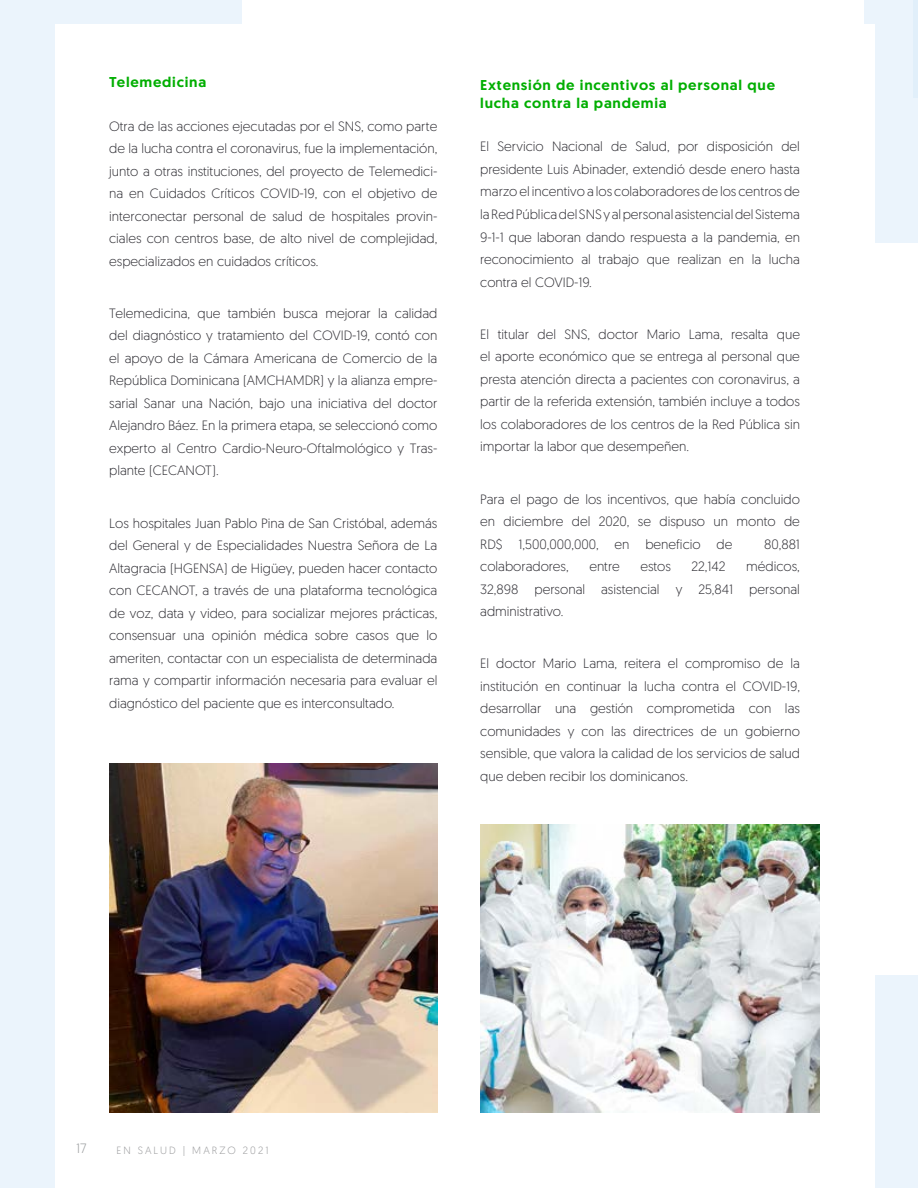
<style>
.page{position:relative;width:918px;height:1188px;background:#fff}
.page>*{position:absolute;margin:0;border:0;box-sizing:border-box;transform-origin:0 0}
.t1{font:500 14.25px/18px "Geomanist";letter-spacing:.05em;color:#00ae00;scale:1.05 1}
.t2{font:300 13.5px/22.5px "Geomanist";color:#302f35;text-align:justify}
.t3{font:300 13.5px "Geomanist";color:#979a9c}
.t4{font:300 10.5px "Geomanist";letter-spacing:.2em;color:#999a9c}
</style>
<div class="page">
<div style="left:0;top:0;width:242px;height:1188px;background:#ebf4fc"></div>
<div style="left:864px;top:0;width:54px;height:243px;background:#ebf4fc"></div>
<div style="left:682px;top:975px;width:236px;height:213px;background:#ebf4fc"></div>
<hr style="left:914px;top:0;width:4px;height:98px;background:#e1effa">
<div style="left:55px;top:24px;width:820px;height:1164px;background:#fff"></div>
<img style="left:109px;top:764px;width:329px;height:348px">
<img style="left:480px;top:825px;width:339px;height:287px">
<p class="t1" style="left:109px;top:73px;width:94px">Telemedicina</p>
<p class="t2" style="left:109px;top:114px;width:330px">Otra de las acciones ejecutadas por el SNS, como parte de la lucha contra el coronavirus, fue la implementación, junto a otras instituciones, del proyecto de Telemedici&shy;na en Cuidados Críticos COVID-19, con el objetivo de interconectar personal de salud de hospitales provin&shy;ciales con centros base, de alto nivel de complejidad, especializados en cuidados críticos.</p>
<p class="t2" style="left:109px;top:301px;width:330px">Telemedicina, que también busca mejorar la calidad del diagnóstico y tratamiento del COVID-19, contó con el apoyo de la Cámara Americana de Comercio de la República Dominicana (AMCHAMDR) y la alianza empre&shy;sarial Sanar una Nación, bajo una iniciativa del doctor Alejandro Báez. En la primera etapa, se seleccionó como experto al Centro Cardio-Neuro-Oftalmológico y Tras&shy;plante (CECANOT).</p>
<p class="t2" style="left:109px;top:511px;width:330px">Los hospitales Juan Pablo Pina de San Cristóbal, además del General y de Especialidades Nuestra Señora de La Altagracia (HGENSA) de Higüey, pueden hacer contacto con CECANOT, a través de una plataforma tecnológica de voz, data y video, para socializar mejores prácticas, consensuar una opinión médica sobre casos que lo ameriten, contactar con un especialista de determinada rama y compartir información necesaria para evaluar el diagnóstico del paciente que es interconsultado.</p>
<p class="t1" style="left:480px;top:76px;width:282px">Extensión de incentivos al personal que lucha contra la pandemia</p>
<p class="t2" style="left:480px;top:135px;width:321px">El Servicio Nacional de Salud, por disposición del presidente Luis Abinader, extendió desde enero hasta marzo el incentivo a los colaboradoresde los centros de laRed Pública del SNSy alpersonal asistencialdelSistema 9-1-1 que laboran dando respuesta a la pandemia, en reconocimiento al trabajo que realizan en la lucha contra el COVID-19.</p>
<p class="t2" style="left:480px;top:322px;width:321px">El titular del SNS, doctor Mario Lama, resalta que el aporte económico que se entrega al personal que presta atención directa a pacientes con coronavirus, a partir de la referida extensión, también incluye a todos los colaboradores de los centros de la Red Pública sin importar la labor que desempeñen.</p>
<p class="t2" style="left:480px;top:487px;width:321px">Para el pago de los incentivos, que había concluido en diciembre del 2020, se dispuso un monto de RD$ 1,500,000,000, en beneficio de</p>
<p class="t2" style="left:764px;top:532px;width:37px">80,881</p>
<p class="t2" style="left:480px;top:555px;width:321px;text-indent:266px">médicos, 32,898 personal asistencial y 25,841 personal administrativo.</p>
<p class="t2" style="left:480px;top:555px;width:90px">colaboradores,</p>
<p class="t2" style="left:589px;top:555px;width:32px">entre</p>
<p class="t2" style="left:640px;top:555px;width:32px">estos</p>
<p class="t2" style="left:692px;top:555px;width:36px">22,142</p>
<p class="t2" style="left:480px;top:652px;width:321px">El doctor Mario Lama, reitera el compromiso de la institución en continuar la lucha contra el COVID-19, desarrollar una gestión comprometida con las comunidades y con las directrices de un gobierno sensible, que valora la calidad de los servicios de salud que deben recibir los dominicanos.</p>
<p class="t3" style="left:76px;top:1140px;width:12px">17</p>
<p class="t4" style="left:116px;top:1144px;width:154px">EN SALUD | MARZO 2021</p>
</div>
